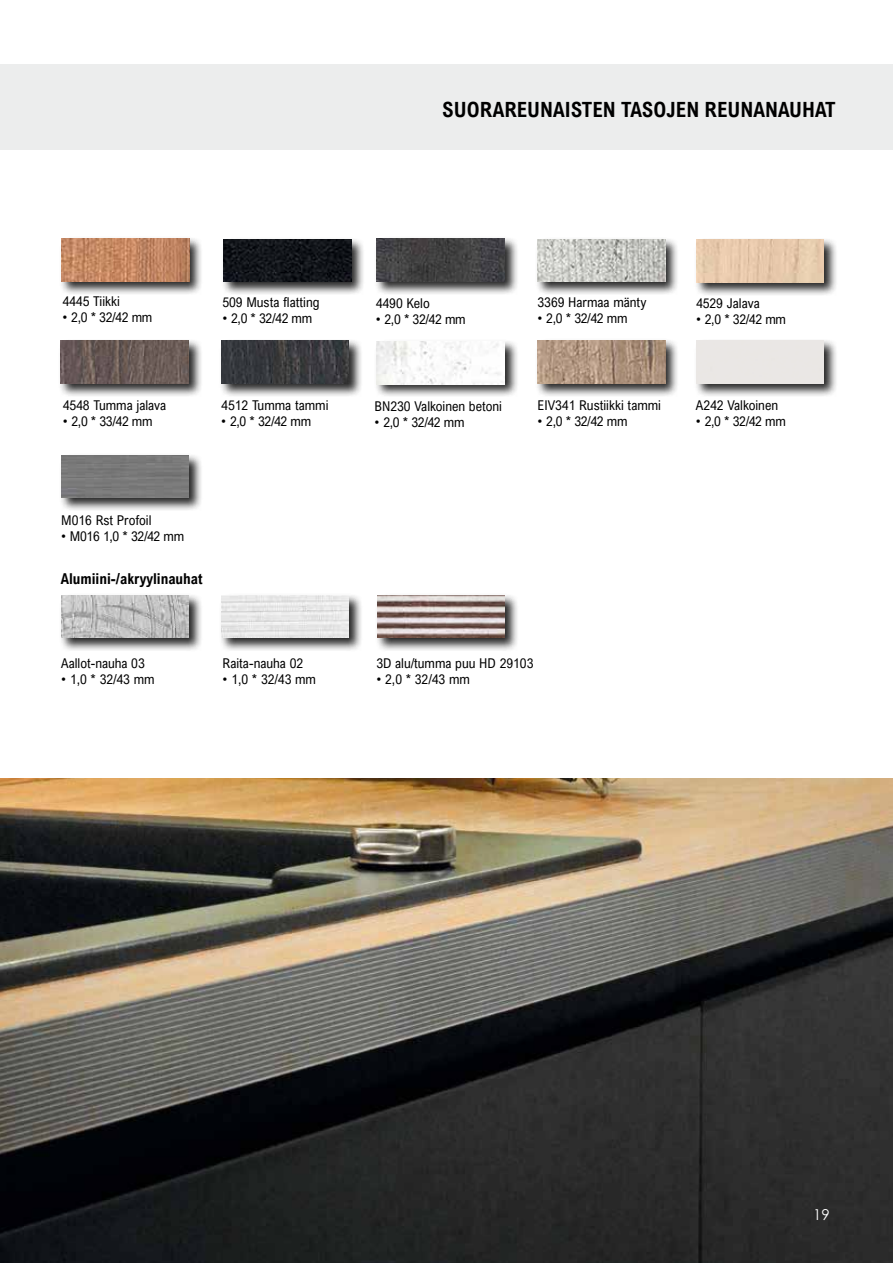
<style>
.page{position:relative;width:893px;height:1263px;background:#fff}
.page>*{position:absolute;margin:0;border:0;box-sizing:border-box;transform-origin:0 0}
.t1{font:700 21px "Arial Nova Cond";color:#000}
.t2{font:700 15px "Arial Nova Cond";color:#000}
.t3{font:15px "Century Gothic";color:#fff}
.t4{font:13.5px "Arial Nova Cond";color:#000}
.t5{font:13.5px "Arial Nova Cond";letter-spacing:-.02em;color:#000}
</style>
<div class="page">
<div style="left:0;top:64px;width:893px;height:86px;background:#eceded"></div>
<div style="left:59px;top:593px;width:144px;height:59px;background:#000;opacity:.85"></div>
<img style="left:61px;top:595px;width:128px;height:43px">
<div style="left:219px;top:593px;width:144px;height:59px;background:#000;opacity:.85"></div>
<img style="left:221px;top:595px;width:128px;height:43px">
<div style="left:375px;top:593px;width:144px;height:59px;background:#000;opacity:.85"></div>
<img style="left:377px;top:595px;width:128px;height:43px">
<div style="left:59px;top:453px;width:144px;height:59px;background:#000;opacity:.85"></div>
<div style="left:61px;top:455px;width:128px;height:43px;background:#797979"></div>
<div style="left:60px;top:236px;width:144px;height:59px;background:#000;opacity:.85"></div>
<img style="left:62px;top:239px;width:127px;height:42px">
<div style="left:221px;top:237px;width:144px;height:59px;background:#000;opacity:.85"></div>
<img style="left:223px;top:239px;width:128px;height:43px">
<div style="left:535px;top:237px;width:144px;height:59px;background:#000;opacity:.85"></div>
<img style="left:538px;top:239px;width:127px;height:43px">
<div style="left:694px;top:238px;width:144px;height:58px;background:#000;opacity:.85"></div>
<img style="left:696px;top:240px;width:128px;height:42px">
<div style="left:59px;top:339px;width:144px;height:58px;background:#000;opacity:.85"></div>
<img style="left:61px;top:341px;width:127px;height:42px">
<div style="left:219px;top:339px;width:144px;height:58px;background:#000;opacity:.85"></div>
<img style="left:221px;top:341px;width:128px;height:42px">
<div style="left:375px;top:237px;width:144px;height:58px;background:#000;opacity:.85"></div>
<img style="left:377px;top:239px;width:127px;height:42px">
<div style="left:535px;top:338px;width:144px;height:59px;background:#000;opacity:.85"></div>
<img style="left:538px;top:341px;width:127px;height:42px">
<div style="left:694px;top:339px;width:144px;height:58px;background:#000;opacity:.85"></div>
<div style="left:696px;top:341px;width:128px;height:42px;background:#eae7e5"></div>
<div style="left:375px;top:339px;width:144px;height:59px;background:#000;opacity:.85"></div>
<img style="left:377px;top:341px;width:127px;height:43px">
<img style="left:0;top:778px;width:893px;height:485px">
<h1 class="t1" style="left:442px;top:96px;width:395px">SUORAREUNAISTEN TASOJEN REUNANAUHAT</h1>
<p class="t4" style="left:62px;top:292px;width:59px">4445 Tiikki</p>
<p class="t4" style="left:62px;top:309px;width:91px">• 2,0 * 32/42 mm</p>
<p class="t4" style="left:63px;top:396px;width:105px">4548 Tumma jalava</p>
<p class="t4" style="left:63px;top:413px;width:91px">• 2,0 * 33/42 mm</p>
<p class="t4" style="left:222px;top:294px;width:99px">509 Musta flatting</p>
<p class="t4" style="left:222px;top:310px;width:91px">• 2,0 * 32/42 mm</p>
<p class="t4" style="left:221px;top:396px;width:109px">4512 Tumma tammi</p>
<p class="t4" style="left:221px;top:413px;width:91px">• 2,0 * 32/42 mm</p>
<p class="t4" style="left:61px;top:512px;width:92px">M016 Rst Profoil</p>
<p class="t5" style="left:61px;top:528px;width:125px">• M016 1,0 * 32/42 mm</p>
<p class="t2" style="left:61px;top:569px;width:143px">Alumiini-/akryylinauhat</p>
<p class="t4" style="left:61px;top:655px;width:85px">Aallot-nauha 03</p>
<p class="t4" style="left:61px;top:671px;width:95px">• 1,0 * 32/43 mm</p>
<p class="t4" style="left:223px;top:655px;width:82px">Raita-nauha 02</p>
<p class="t4" style="left:223px;top:671px;width:95px">• 1,0 * 32/43 mm</p>
<p class="t4" style="left:376px;top:295px;width:56px">4490 Kelo</p>
<p class="t4" style="left:376px;top:311px;width:91px">• 2,0 * 32/42 mm</p>
<p class="t4" style="left:375px;top:397px;width:129px">BN230 Valkoinen betoni</p>
<p class="t4" style="left:375px;top:414px;width:91px">• 2,0 * 32/42 mm</p>
<p class="t4" style="left:538px;top:294px;width:111px">3369 Harmaa mänty</p>
<p class="t4" style="left:538px;top:310px;width:91px">• 2,0 * 32/42 mm</p>
<p class="t4" style="left:538px;top:397px;width:125px">EIV341 Rustiikki tammi</p>
<p class="t4" style="left:538px;top:413px;width:91px">• 2,0 * 32/42 mm</p>
<p class="t4" style="left:696px;top:295px;width:65px">4529 Jalava</p>
<p class="t4" style="left:696px;top:311px;width:91px">• 2,0 * 32/42 mm</p>
<p class="t4" style="left:696px;top:396px;width:84px">A242 Valkoinen</p>
<p class="t4" style="left:696px;top:413px;width:91px">• 2,0 * 32/42 mm</p>
<p class="t4" style="left:376px;top:655px;width:158px">3D alu/tumma puu HD 29103</p>
<p class="t4" style="left:376px;top:671px;width:95px">• 2,0 * 32/43 mm</p>
<p class="t3" style="left:813px;top:1204px;width:18px">19</p>
</div>
